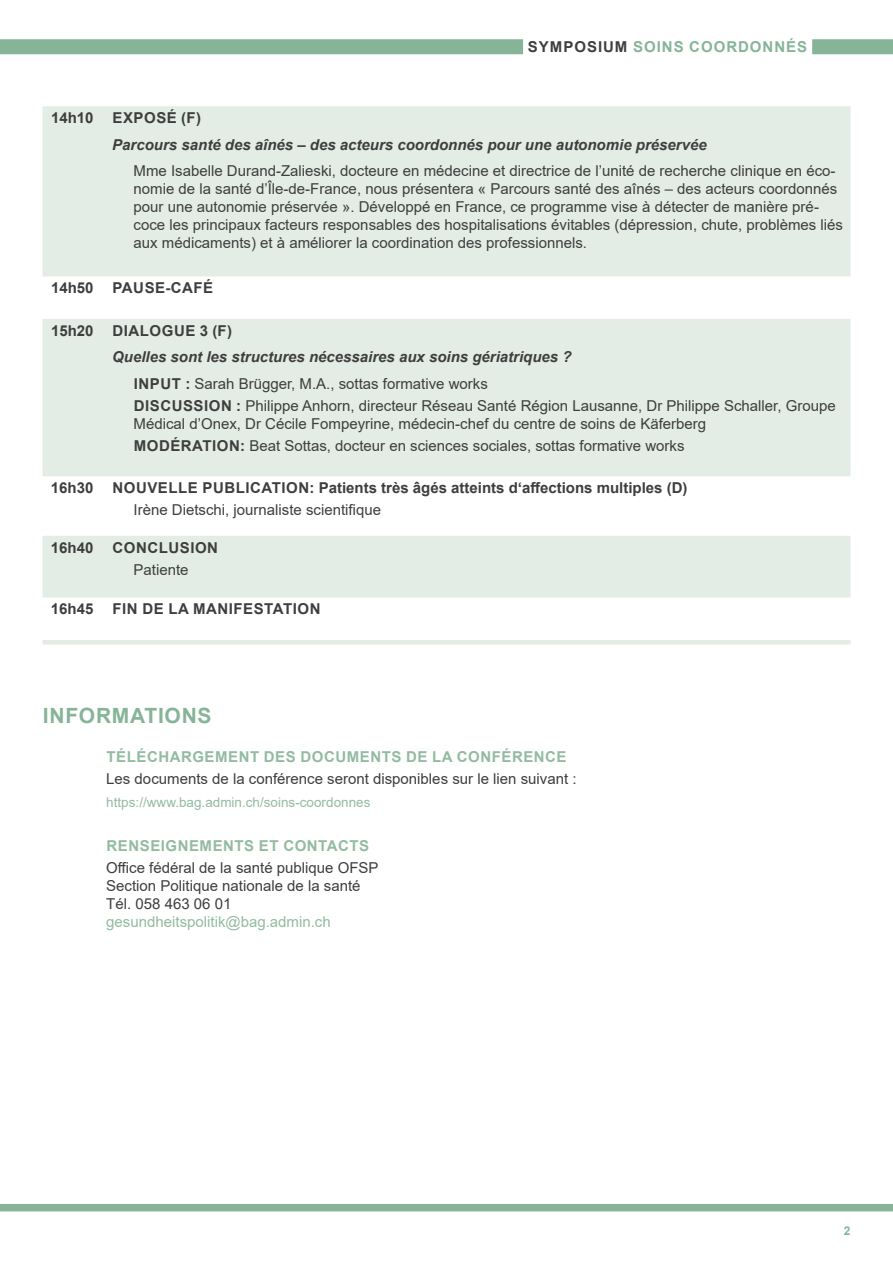
<style>
.page{position:relative;width:893px;height:1263px;background:#fff}
.page>*{position:absolute;margin:0;border:0;box-sizing:border-box;transform-origin:0 0}
.t1{font:700 21px "Arial";letter-spacing:.035em;color:#86b498}
.t2{font:15px/18px "Arial";color:#3e3e3f}
.t3{font:italic 700 15px/26.5px "Arial";color:#3e3e3f}
.t4{font:700 15px "Arial";color:#3e3e3f}
.t5{font:700 15px "Arial";letter-spacing:.035em;color:#93bba1}
.t6{font:15px "Arial";color:#93bba1}
.t7{font:700 15px "Arial";letter-spacing:.035em;color:#3e3e3f}
.t8{font:700 15px "Arial";letter-spacing:.065em;color:#86b498}
.t9{font:13.5px "Arial";color:#93bba1}
.t10{font:700 12px "Arial";color:#86b498}
.s1{color:#3e3e3f}
.s2{font-style:normal}
.s3{font-weight:400;font-style:normal}
.s4{font-weight:700}
</style>
<div class="page">
<div style="left:0;top:39px;width:523px;height:15px;background:#86b498"></div>
<div style="left:812px;top:39px;width:81px;height:15px;background:#86b498"></div>
<div style="left:0;top:1204px;width:893px;height:7px;background:#86b498"></div>
<svg style="left:43px;top:106px;width:807px;height:538px;fill:#e3ece5"></svg>
<p class="t8" style="left:528px;top:36px;width:279px"><span class="s1">SYMPOSIUM</span> SOINS COORDONNÉS</p>
<p class="t4" style="left:51px;top:107px;width:44px">14H10</p>
<p class="t4" style="left:113px;top:107px;width:33px">EXPOS</p>
<p class="t4" style="left:167px;top:107px;width:36px">É (F)</p>
<p class="t3" style="left:112px;top:132px;width:596px">Parcours santé des aînés – des acteurs coordonnés pour une autonomie préservée</p>
<p class="t2" style="left:134px;top:162px;width:711px">Mme Isabelle Durand-Zalieski, docteure en médecine et directrice de l’unité de recherche clinique en éco&shy;nomie de la santé d’Île-de-France, nous présentera « Parcours santé des aînés – des acteurs coordonnés pour une autonomie préservée ». Développé en France, ce programme vise à détecter de manière pré&shy;coce les principaux facteurs responsables des hospitalisations évitables (dépression, chute, problèmes liés aux médicaments) et à améliorer la coordination des professionnels.</p>
<p class="t4" style="left:51px;top:277px;width:44px">14H50</p>
<p class="t4" style="left:113px;top:277px;width:91px">PAUSE-CAFÉ</p>
<p class="t4" style="left:51px;top:320px;width:44px">15H20</p>
<p class="t4" style="left:113px;top:320px;width:121px">DIALOG UE 3 (F)</p>
<p class="t3" style="left:134px;top:344px;width:439px;text-indent:-22px">Quelles sont les structures nécessaires aux soins gériatriques ?<br><span class="s2">I NPUT :</span> <span class="s3">Sarah Brügger, M.A., sottas formative works</span></p>
<p class="t2" style="left:134px;top:397px;width:704px"><span class="s4">D ISCUSS IO N :</span> Philippe Anhorn, directeur Réseau Santé Région Lausanne, Dr Philippe Schaller, Groupe<br>Médical d’Onex, Dr Cécile Fompeyrine, médecin-chef du centre de soins de Käferberg</p>
<p class="t2" style="left:134px;top:437px;width:552px"><span class="s4">MODÉ RATI ON :</span> Beat Sottas, docteur en sciences sociales, sottas formative works</p>
<p class="t4" style="left:51px;top:477px;width:44px">16H30</p>
<p class="t4" style="left:113px;top:477px;width:577px">NO UVE LLE PUBLICATIO N: PATIENTS TRÈS ÂGÉS ATTEINTS D‘AFFECTIONS MULTIPLES (D)</p>
<p class="t2" style="left:133px;top:501px;width:249px">Irène Dietschi, journaliste scientifique</p>
<p class="t4" style="left:51px;top:537px;width:44px">16H40</p>
<p class="t7" style="left:112px;top:537px;width:107px">CONCLUSION</p>
<p class="t2" style="left:133px;top:561px;width:57px">Patiente</p>
<p class="t4" style="left:51px;top:598px;width:44px">16H45</p>
<p class="t7" style="left:112px;top:598px;width:210px">FIN DE LA MANIFESTATION</p>
<h1 class="t1" style="left:43px;top:701px;width:170px">INFORMATIONS</h1>
<p class="t5" style="left:107px;top:746px;width:76px">TÉLÉCHARGEME</p>
<p class="t5" style="left:239px;top:746px;width:328px">NT DES DOCUMENTS DE LA CONFÉRENCE</p>
<p class="t2" style="left:106px;top:770px;width:472px">Les documents de la conférence seront disponibles sur le lien suivant :</p>
<p class="t9" style="left:106px;top:793px;width:266px">https://www.bag.admin.ch/soins-coordonnes</p>
<p class="t5" style="left:107px;top:835px;width:264px">RENSEIGNEMENTS ET CONTACTS</p>
<p class="t2" style="left:106px;top:859px;width:274px">Office fédéral de la santé publique OFSP<br>Section Politique nationale de la santé<br>Tél. 058 463 06 01</p>
<p class="t6" style="left:106px;top:912px;width:226px">gesundheitspolitik@bag.admin.ch</p>
<p class="t10" style="left:844px;top:1222px;width:8px">2</p>
</div>
